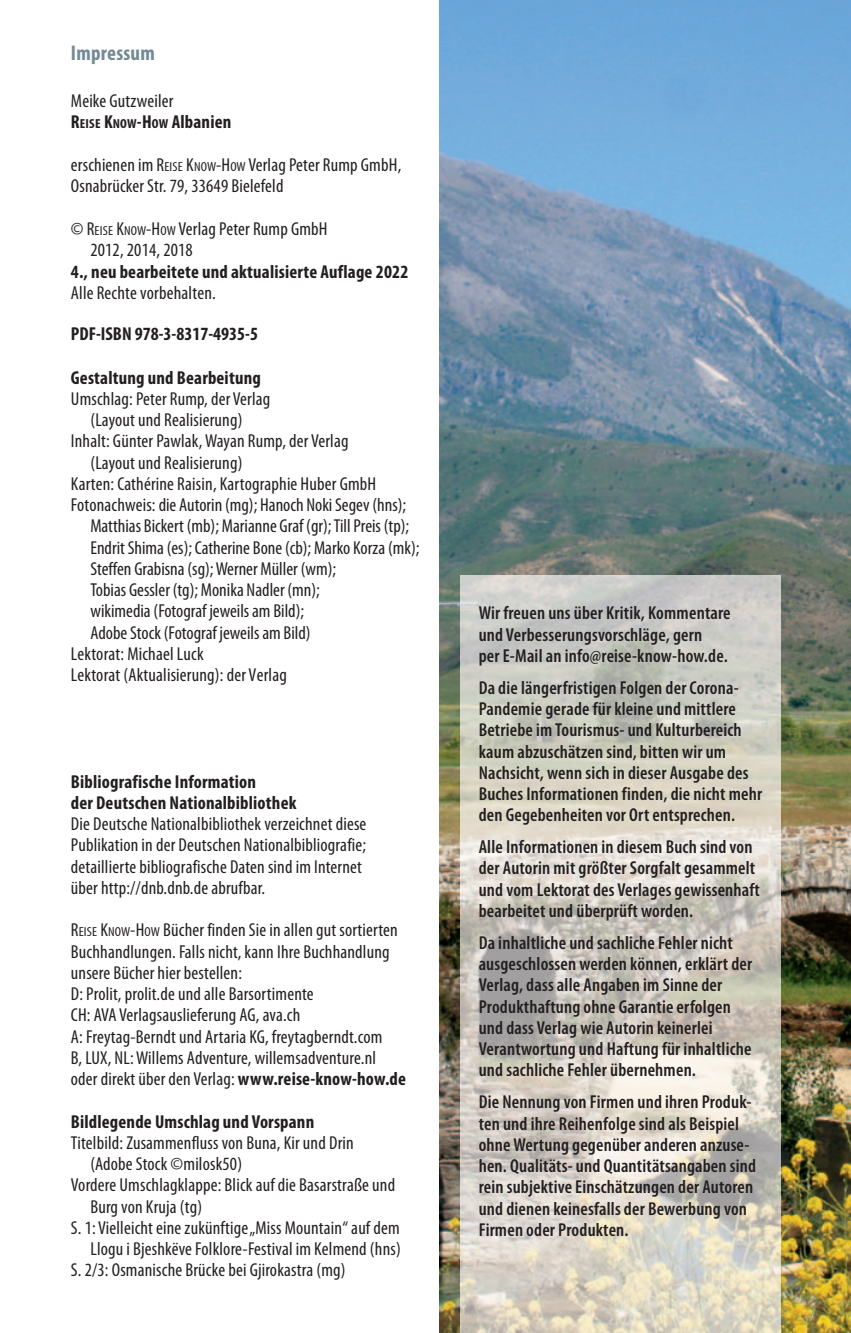
<style>
.page{position:relative;width:851px;height:1333px;background:#fff}
.page>*{position:absolute;margin:0;border:0;box-sizing:border-box;transform-origin:0 0}
.t1{font:700 condensed 21.25px "Myriad Pro";letter-spacing:.01em;color:#738a95}
.t2{font:condensed 18.75px/21.2px "Myriad Pro";letter-spacing:.01em;color:#231f20}
.t3{font:600 condensed 18.75px/21.2px "Myriad Pro";letter-spacing:.01em;color:#231f20}
.t4{font:700 condensed 18.75px/21.2px "Myriad Pro";letter-spacing:.01em;color:#231f20}
.s1{font-weight:700}
.s2{font-weight:700;font-size:13px}
.s3{font-size:13px}
</style>
<div class="page">
<img style="left:439px;top:0;width:411px;height:1332px">
<img style="left:461px;top:575px;width:319px;height:757px">
<p class="t1" style="left:71px;top:45px;width:85px">Impressum</p>
<p class="t2" style="left:71px;top:92px;width:162px">Meike Gutzweiler<br><span class="s1">R</span><span class="s2">EISE</span> <span class="s1">K</span><span class="s2">NOW</span><span class="s1">-H</span><span class="s2">OW</span> <span class="s1">Albanien</span></p>
<p class="t2" style="left:71px;top:156px;width:332px">erschienen im R<span class="s3">EISE</span> K<span class="s3">NOW</span>-H<span class="s3">OW</span> Verlag Peter Rump GmbH,<br>Osnabrücker Str. 79, 33649 Bielefeld</p>
<p class="t2" style="left:90px;top:219px;width:239px;text-indent:-19px">© R<span class="s3">EISE</span> K<span class="s3">NOW</span>-H<span class="s3">OW</span> Verlag Peter Rump GmbH<br>2012, 2014, 2018</p>
<p class="t4" style="left:71px;top:263px;width:339px">4., neu bearbeitete und aktualisierte Auflage 2022</p>
<p class="t2" style="left:71px;top:283px;width:146px">Alle Rechte vorbehalten.</p>
<p class="t4" style="left:71px;top:323px;width:188px">PDF-ISBN 978-3-8317-4935-5</p>
<p class="t4" style="left:71px;top:368px;width:191px">Gestaltung und Bearbeitung</p>
<p class="t2" style="left:71px;top:389px;width:201px">Umschlag: Peter Rump, der Verlag</p>
<p class="t2" style="left:90px;top:411px;width:153px">(Layout und Realisierung)</p>
<p class="t2" style="left:71px;top:432px;width:279px">Inhalt: Günter Pawlak, Wayan Rump, der Verlag</p>
<p class="t2" style="left:90px;top:453px;width:153px">(Layout und Realisierung)</p>
<p class="t2" style="left:71px;top:474px;width:307px">Karten: Cathérine Raisin, Kartographie Huber GmbH</p>
<p class="t2" style="left:71px;top:496px;width:337px">Fotonachweis: die Autorin (mg); Hanoch Noki Segev (hns);</p>
<p class="t2" style="left:90px;top:517px;width:320px">Matthias Bickert (mb); Marianne Graf (gr); Till Preis (tp);</p>
<p class="t2" style="left:90px;top:538px;width:330px">Endrit Shima (es); Catherine Bone (cb); Marko Korza (mk);</p>
<p class="t2" style="left:90px;top:559px;width:247px">Steffen Grabisna (sg); Werner Müller (wm);</p>
<p class="t2" style="left:90px;top:581px;width:231px">Tobias Gessler (tg); Monika Nadler (mn);</p>
<p class="t2" style="left:90px;top:602px;width:215px">wikimedia (Fotograf jeweils am Bild);</p>
<p class="t2" style="left:90px;top:623px;width:222px">Adobe Stock (Fotograf jeweils am Bild)</p>
<p class="t2" style="left:71px;top:644px;width:134px">Lektorat: Michael Luck</p>
<p class="t2" style="left:71px;top:666px;width:217px">Lektorat (Aktualisierung): der Verlag</p>
<p class="t4" style="left:71px;top:772px;width:227px">Bibliografische Information<br>der Deutschen Nationalbibliothek</p>
<p class="t2" style="left:71px;top:814px;width:297px">Die Deutsche Nationalbibliothek verzeichnet diese Publikation in der Deutschen Nationalbibliografie; detaillierte bibliografische Daten sind im Internet über http://dnb.dnb.de abrufbar.</p>
<p class="t2" style="left:71px;top:921px;width:336px">R<span class="s3">EISE</span> K<span class="s3">NOW</span>-H<span class="s3">OW</span> Bücher finden Sie in allen gut sortierten Buchhandlungen. Falls nicht, kann Ihre Buchhandlung unsere Bücher hier bestellen:<br>D: Prolit, prolit.de und alle Barsortimente<br>CH: AVA Verlagsauslieferung AG, ava.ch<br>A: Freytag-Berndt und Artaria KG, freytagberndt.com<br>B, LUX, NL: Willems Adventure, willemsadventure.nl oder direkt über den Verlag: <span class="s1">www.reise-know-how.de</span></p>
<p class="t4" style="left:71px;top:1112px;width:245px">Bildlegende Umschlag und Vorspann</p>
<p class="t2" style="left:71px;top:1133px;width:284px">Titelbild: Zusammenfluss von Buna, Kir und Drin</p>
<p class="t2" style="left:90px;top:1154px;width:153px">(Adobe Stock ©milosk50)</p>
<p class="t2" style="left:71px;top:1176px;width:326px">Vordere Umschlagklappe: Blick auf die Basarstraße und</p>
<p class="t2" style="left:90px;top:1197px;width:113px">Burg von Kruja (tg)</p>
<p class="t2" style="left:71px;top:1218px;width:330px">S. 1: Vielleicht eine zukünftige „Miss Mountain“ auf dem</p>
<p class="t2" style="left:90px;top:1239px;width:312px">Llogu i Bjeshkëve Folklore-Festival im Kelmend (hns)</p>
<p class="t2" style="left:71px;top:1261px;width:276px">S. 2/3: Osmanische Brücke bei Gjirokastra (mg)</p>
<p class="t3" style="left:478px;top:604px;width:253px">Wir freuen uns über Kritik, Kommentare und Ver besserungsvorschläge, gern<br>per E-Mail an info@reise-know-how.de.</p>
<p class="t3" style="left:478px;top:678px;width:285px">Da die längerfristigen Folgen der Corona-Pandemie gerade für kleine und mittlere Betrie be im Tourismus- und Kulturbereich kaum abzuschätzen sind, bitten wir um Nachsicht, wenn sich in dieser Ausgabe des Buches Informationen finden, die nicht mehr den Gegebenheiten vor Ort entsprechen.</p>
<p class="t3" style="left:478px;top:838px;width:283px">Alle Informationen in diesem Buch sind von der Autorin mit größter Sorgfalt gesammelt und vom Lektorat des Verlages gewissenhaft bearbeitet und überprüft worden.</p>
<p class="t3" style="left:478px;top:933px;width:275px">Da inhalt liche und sachliche Fehler nicht aus geschlossen werden können, erklärt der Verlag, dass alle Angaben im Sinne der Produkthaftung ohne Garantie erfolgen und dass Verlag wie Autorin keinerlei Verantwortung und Haftung für inhaltliche und sachliche Fehler über nehmen.</p>
<p class="t3" style="left:478px;top:1092px;width:279px">Die Nennung von Firmen und ihren Produk&shy;ten und ihre Reihenfolge sind als Beispiel ohne Wertung gegenüber anderen anzuse&shy;hen. Qualitäts- und Quantitätsangaben sind rein subjektive Einschätzungen der Autoren und dienen keinesfalls der Bewerbung von Firmen oder Produkten.</p>
</div>
